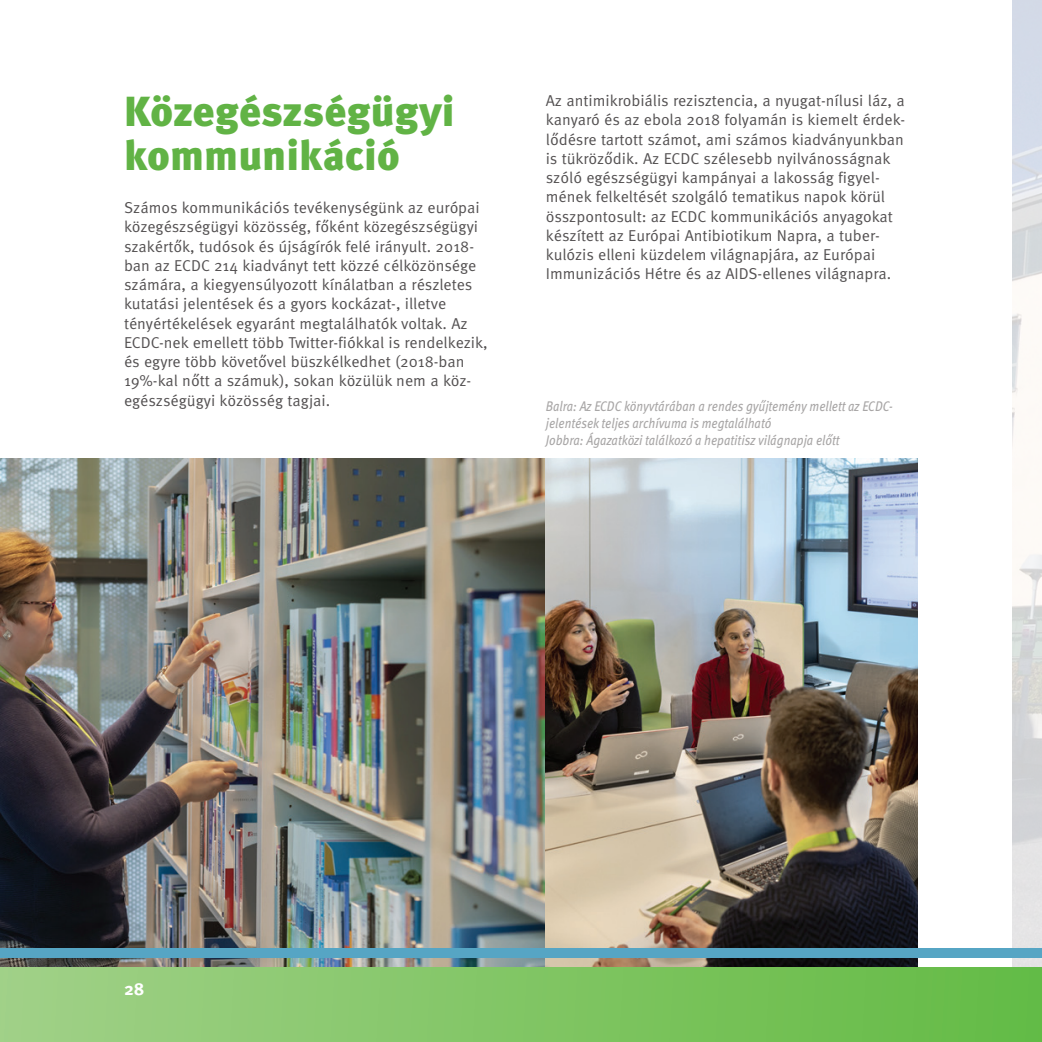
<style>
.page{position:relative;width:1042px;height:1042px;background:#fff}
.page>*{position:absolute;margin:0;border:0;box-sizing:border-box;transform-origin:0 0}
.t1{font:900 42px/43.8px "Meta Pro";color:#61b345}
.t2{font:700 17.5px "Meta Pro";color:#fff}
.t3{font:15.75px/19.2px "Meta Pro";color:#535051}
.t4{font:italic 14px/16.8px "Meta Pro";color:#a8a6a6;scale:.87 1}
</style>
<div class="page">
<img style="left:0;top:459px;width:546px;height:508px">
<img style="left:546px;top:459px;width:372px;height:508px">
<img style="left:1012px;top:0;width:30px;height:967px">
<div style="left:0;top:947px;width:1042px;height:10px;background:#56a5c4"></div>
<div style="left:0;top:967px;width:1042px;height:75px;background:linear-gradient(to right,#a0d087,#63bb44)"></div>
<h1 class="t1" style="left:124px;top:91px;width:332px">Közegészségügyi kommunikáció</h1>
<p class="t3" style="left:124px;top:199px;width:365px">Számos kommunikációs tevékenységünk az európai közegészségügyi közösség, főként közegészségügyi szakértők, tudósok és újságírók felé irányult. 2018- ban az ECDC 214 kiadványt tett közzé célközönsége számára, a kiegyensúlyozott kínálatban a részletes kutatási jelentések és a gyors kockázat-, illetve tényértékelések egyaránt megtalálhatók voltak. Az ECDC-nek emellett több Twitter-fiókkal is rendelkezik, és egyre több követővel büszkélkedhet (2018-ban 19%-kal nőtt a számuk), sokan közülük nem a köz&shy;egészségügyi közösség tagjai.</p>
<p class="t3" style="left:546px;top:92px;width:361px">Az antimikrobiális rezisztencia, a nyugat-nílusi láz, a kanyaró és az ebola 2018 folyamán is kiemelt érdek&shy;lődésre tartott számot, ami számos kiadványunkban is tükröződik. Az ECDC szélesebb nyilvánosságnak szóló egészségügyi kampányai a lakosság figyel&shy;mének felkeltését szolgáló tematikus napok körül összpontosult: az ECDC kommunikációs anyagokat készített az Európai Antibiotikum Napra, a tuber&shy;kulózis elleni küzdelem világnapjára, az Európai Immunizációs Hétre és az AIDS-ellenes világnapra.</p>
<p class="t4" style="left:546px;top:398px;width:400px">Balra: Az ECDC könyvtárában a rendes gyűjtemény mellett az ECDC&shy;jelentések teljes archívuma is megtalálható<br>Jobbra: Ágazatközi találkozó a hepatitisz világnapja előtt</p>
<p class="t2" style="left:124px;top:977px;width:22px">28</p>
</div>
